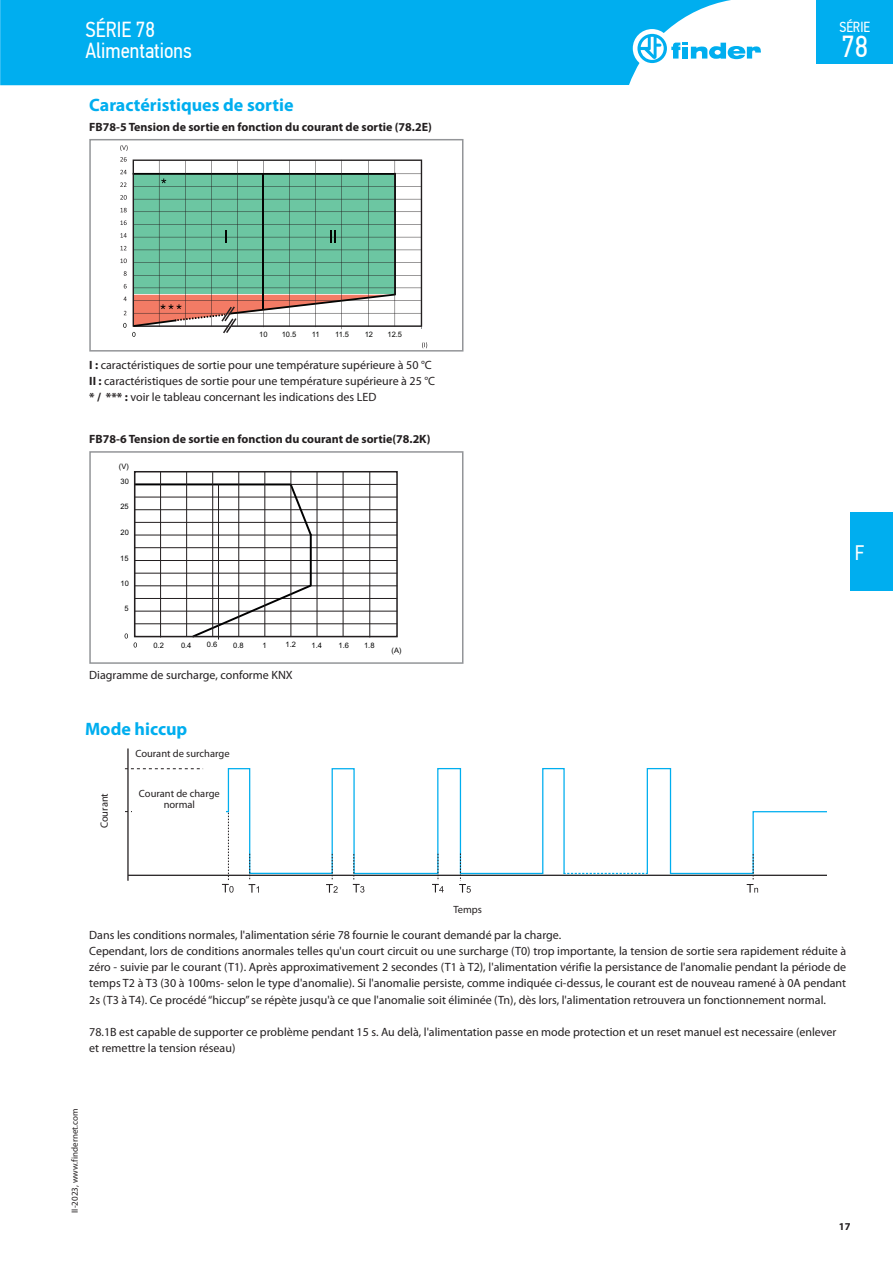
<style>
.page{position:relative;width:893px;height:1263px;background:#fff}
.page>*{position:absolute;margin:0;border:0;box-sizing:border-box;transform-origin:0 0}
.t1{font:30.3px "PF Din Text Cond Pro";color:#fff}
.t2{font:21.75px/21px "PF Din Text Cond Pro";color:#fff}
.t3{font:21px "PF Din Text Cond Pro";color:#fff}
.Titolo_T2{font:700 18px "Myriad Pro";color:#00aeef}
.Corpo_NO_rientro{font:700 18px "Myriad Pro";color:#00aeef}
.t4{font:14.55px "PF Din Text Cond Pro";color:#fff}
.Corpo{font:12px/16.2px "Myriad Pro";color:#231f20;text-align:justify}
.Corpo_Bold{font:700 12px "Myriad Pro";color:#231f20}
.TXT_Immagini{font:10.5px "Myriad Pro";color:#231f20}
.t5{font:700 10.5px "Myriad Pro";color:#231f20}
.t6{font:9px "Myriad Pro";color:#231f20}
.t7{font:7.5px "Arial MT Std";color:#000001}
.t8{font:7.5px "Arial MT Std";color:#040503}
.s1{font-weight:700}
</style>
<div class="page">
<div style="left:850px;top:512px;width:43px;height:79px;background:#00aeef"></div>
<svg style="left:120px;top:157px;width:7px;height:5px"></svg>
<svg style="left:120px;top:145px;width:8px;height:6px"></svg>
<svg style="left:422px;top:342px;width:5px;height:6px"></svg>
<svg style="left:133px;top:160px;width:289px;height:167px"></svg>
<svg style="left:120px;top:170px;width:276px;height:167px"></svg>
<hr style="left:263px;top:174px;width:1px;height:135px;background:#040503">
<div style="left:89px;top:139px;width:374px;height:213px;border:2px solid #939598"></div>
<hr style="left:135px;top:623px;width:262px;height:1px;background:#231f20">
<hr style="left:135px;top:611px;width:262px;height:1px;background:#231f20">
<hr style="left:135px;top:598px;width:262px;height:1px;background:#231f20">
<hr style="left:135px;top:585px;width:262px;height:1px;background:#231f20">
<hr style="left:135px;top:573px;width:262px;height:1px;background:#231f20">
<hr style="left:135px;top:560px;width:262px;height:1px;background:#231f20">
<hr style="left:135px;top:547px;width:262px;height:1px;background:#231f20">
<hr style="left:135px;top:535px;width:262px;height:1px;background:#231f20">
<hr style="left:135px;top:522px;width:262px;height:1px;background:#231f20">
<hr style="left:135px;top:509px;width:262px;height:1px;background:#231f20">
<hr style="left:135px;top:497px;width:262px;height:1px;background:#231f20">
<hr style="left:135px;top:484px;width:262px;height:1px;background:#231f20">
<hr style="left:369px;top:471px;width:1px;height:166px;background:#231f20">
<hr style="left:343px;top:472px;width:1px;height:165px;background:#231f20">
<hr style="left:317px;top:471px;width:1px;height:165px;background:#231f20">
<hr style="left:291px;top:471px;width:1px;height:166px;background:#231f20">
<hr style="left:265px;top:471px;width:1px;height:165px;background:#231f20">
<hr style="left:238px;top:472px;width:1px;height:164px;background:#231f20">
<hr style="left:212px;top:472px;width:1px;height:165px;background:#231f20">
<hr style="left:186px;top:471px;width:1px;height:165px;background:#231f20">
<hr style="left:160px;top:471px;width:1px;height:166px;background:#231f20">
<svg style="left:125px;top:482px;width:188px;height:165px"></svg>
<hr style="left:218px;top:484px;width:1px;height:155px;background:#231f20">
<div style="left:134px;top:471px;width:264px;height:166px;border:2px solid #231f20"></div>
<div style="left:89px;top:451px;width:374px;height:213px;border:2px solid #939598"></div>
<hr style="left:127px;top:748px;width:2px;height:133px;background:#231f20">
<svg style="left:125px;top:767px;width:702px;height:126px"></svg>
<div style="left:133px;top:788px;width:93px;height:29px;background:#fff"></div>
<div style="left:0;top:0;width:731px;height:85px;background:#00aeef"></div>
<div style="left:633px;top:29px;width:38px;height:39px;background:#fff;border-radius:50%"></div>
<svg style="left:637px;top:34px;width:124px;height:29px"></svg>
<div style="left:816px;top:0;width:77px;height:64px;background:#00aeef"></div>
<h2 class="t2" style="left:85px;top:19px;width:108px">SÉRIE 78<br>Alimentations</h2>
<p class="Titolo_T2" style="left:89px;top:93px;width:206px">Caractéristiques de sortie</p>
<p class="Corpo_Bold" style="left:89px;top:119px;width:344px">FB78-5 Tension de sortie en fonction du courant de sortie (78.2E)</p>
<p class="t8" style="left:259px;top:330px;width:10px">10</p>
<p class="t8" style="left:282px;top:330px;width:16px">10.5</p>
<p class="t8" style="left:312px;top:330px;width:9px">11</p>
<p class="t8" style="left:335px;top:330px;width:16px">11.5</p>
<p class="t8" style="left:365px;top:330px;width:10px">12</p>
<p class="t8" style="left:388px;top:330px;width:16px">12.5</p>
<p class="Corpo" style="left:89px;top:357px;width:344px"><span class="s1">I :</span> caractéristiques de sortie pour une température supérieure à 50 °C</p>
<p class="Corpo" style="left:89px;top:373px;width:347px"><span class="s1">II :</span> caractéristiques de sortie pour une température supérieure à 25 °C</p>
<p class="Corpo" style="left:89px;top:389px;width:289px"><span class="s1">* / *** :</span> voir le tableau concernant les indications des LED</p>
<p class="Corpo_Bold" style="left:89px;top:431px;width:343px">FB78-6 Tension de sortie en fonction du courant de sortie(78.2K)</p>
<p class="t7" style="left:119px;top:462px;width:11px">(V)</p>
<p class="t7" style="left:121px;top:477px;width:10px">30</p>
<p class="t7" style="left:120px;top:502px;width:10px">25</p>
<p class="t7" style="left:121px;top:528px;width:10px">20</p>
<p class="t7" style="left:120px;top:554px;width:10px">15</p>
<p class="t7" style="left:121px;top:579px;width:10px">10</p>
<p class="t7" style="left:125px;top:604px;width:6px">5</p>
<p class="t7" style="left:153px;top:641px;width:12px">0.2</p>
<p class="t7" style="left:181px;top:641px;width:12px">0.4</p>
<p class="t7" style="left:207px;top:640px;width:12px">0.6</p>
<p class="t7" style="left:233px;top:641px;width:12px">0.8</p>
<p class="t7" style="left:262px;top:641px;width:6px">1</p>
<p class="t7" style="left:285px;top:640px;width:12px">1.2</p>
<p class="t7" style="left:312px;top:641px;width:12px">1.4</p>
<p class="t7" style="left:339px;top:641px;width:12px">1.6</p>
<p class="t7" style="left:364px;top:641px;width:12px">1.8</p>
<p class="Corpo" style="left:89px;top:666px;width:205px">Diagramme de surcharge, conforme KNX</p>
<p class="Corpo_NO_rientro" style="left:85px;top:717px;width:104px">Mode hiccup</p>
<p class="TXT_Immagini" style="left:135px;top:747px;width:96px">Courant de surcharge</p>
<p class="TXT_Immagini" style="left:139px;top:787px;width:82px">Courant de charge</p>
<p class="TXT_Immagini" style="left:164px;top:798px;width:33px">normal</p>
<p class="TXT_Immagini" style="left:98px;top:828px;width:37px;rotate:-90deg">Courant</p>
<p class="t7" style="left:392px;top:646px;width:11px">(A)</p>
<p class="t4" style="left:839px;top:19px;width:32px">SÉRIE</p>
<h1 class="t1" style="left:841px;top:28px;width:28px">78</h1>
<h3 class="t3" style="left:855px;top:540px;width:11px">F</h3>
<p class="TXT_Immagini" style="left:453px;top:903px;width:30px">Temps</p>
<p class="Corpo" style="left:89px;top:926px;width:473px">Dans les conditions normales, l'alimentation série 78 fournie le courant demandé par la charge.</p>
<p class="Corpo" style="left:89px;top:942px;width:758px">Cependant, lors de conditions anormales telles qu'un court circuit ou une surcharge (T0) trop importante, la tension de sortie sera rapidement réduite à zéro - suivie par le courant (T1). Après approximativement 2 secondes (T1 à T2), l'alimentation vérifie la persistance de l'anomalie pendant la période de temps T2 à T3 (30 à 100ms- selon le type d'anomalie). Si l'anomalie persiste, comme indiquée ci-dessus, le courant est de nouveau ramené à 0A pendant 2s (T3 à T4). Ce procédé “hiccup” se répète jusqu'à ce que l'anomalie soit éliminée (Tn), dès lors, l'alimentation retrouvera un fonctionnement normal.</p>
<p class="Corpo" style="left:89px;top:1023px;width:749px">78.1B est capable de supporter ce problème pendant 15 s. Au delà, l'alimentation passe en mode protection et un reset manuel est necessaire (enlever et remettre la tension réseau)</p>
<p class="t6" style="left:69px;top:1213px;width:105px;rotate:-90deg">II-2023, www.findernet.com</p>
<p class="t5" style="left:839px;top:1219px;width:13px">17</p>
</div>
